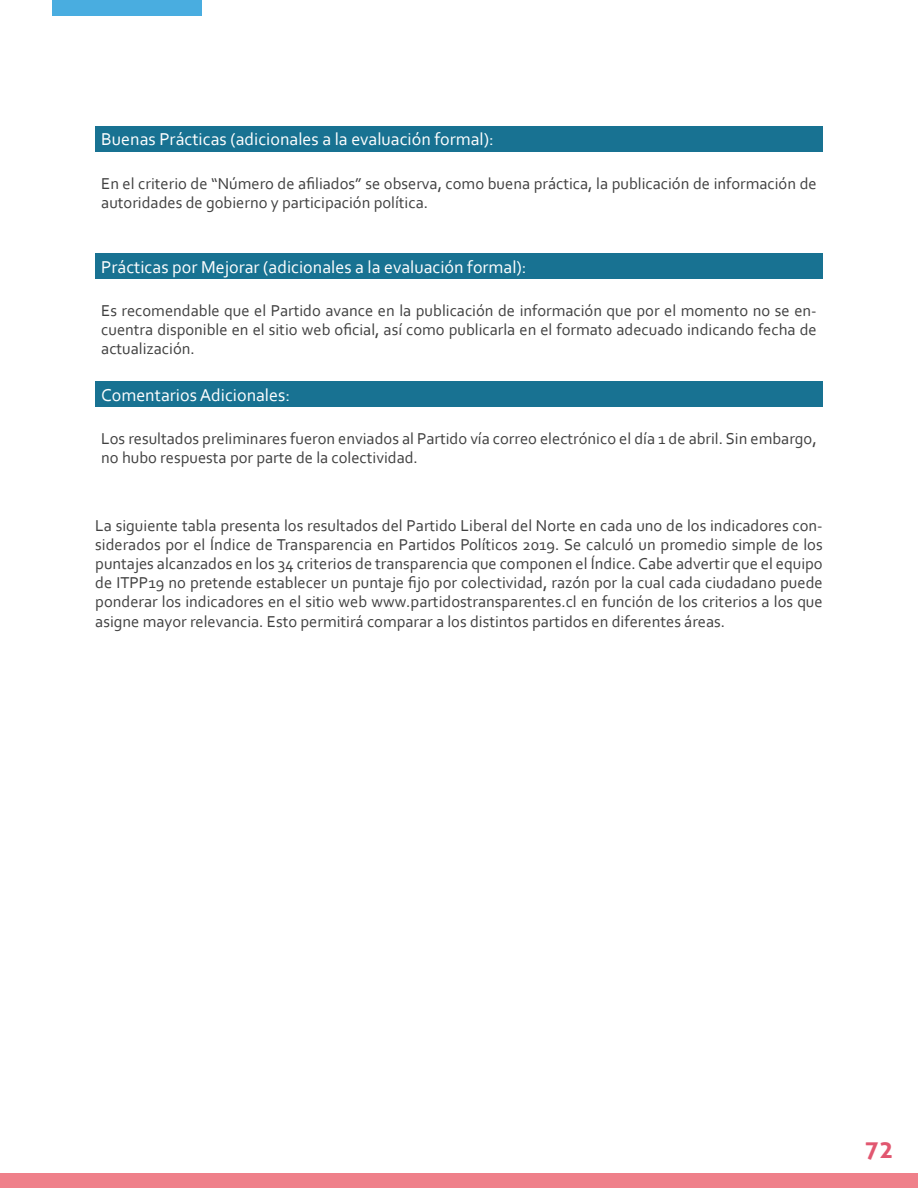
<style>
.page{position:relative;width:918px;height:1188px;background:#fff}
.page>*{position:absolute;margin:0;border:0;box-sizing:border-box;transform-origin:0 0}
.t1{font:700 24px "Aller";color:#e15770}
.t2{font:18px "Corbel";color:#fff}
.t3{font:16.5px/18.9px "Corbel";color:#404040}
</style>
<div class="page">
<div style="left:0;top:1173px;width:918px;height:15px;background:#ef808a"></div>
<div style="left:52px;top:0;width:150px;height:15px;background:#49ade0"></div>
<div style="left:95px;top:126px;width:728px;height:25px;background:#187292"></div>
<div style="left:95px;top:254px;width:728px;height:25px;background:#187292"></div>
<div style="left:95px;top:381px;width:728px;height:26px;background:#187292"></div>
<p class="t2" style="left:101px;top:128px;width:394px">Buenas Prácticas (adicionales a la evaluación formal):</p>
<p class="t3" style="left:101px;top:173px;width:717px">En el criterio de “Número de afiliados” se observa, como buena práctica, la publicación de información de autoridades de gobierno y participación política.</p>
<p class="t2" style="left:101px;top:256px;width:427px">Prácticas por Mejorar (adicionales a la evaluación formal):</p>
<p class="t3" style="left:101px;top:301px;width:717px;text-align:justify">Es recomendable que el Partido avance en la publicación de información que por el momento no se en&shy;cuentra disponible en el sitio web oficial, así como publicarla en el formato adecuado indicando fecha de actualización.</p>
<p class="t2" style="left:101px;top:383px;width:190px">Comentarios Adicionales:</p>
<p class="t3" style="left:101px;top:428px;width:717px">Los resultados preliminares fueron enviados al Partido vía correo electrónico el día 1 de abril. Sin embargo, no hubo respuesta por parte de la colectividad.</p>
<p class="t3" style="left:95px;top:515px;width:729px;text-align:justify">La siguiente tabla presenta los resultados del Partido Liberal del Norte en cada uno de los indicadores con&shy;siderados por el Índice de Transparencia en Partidos Políticos 2019. Se calculó un promedio simple de los puntajes alcanzados en los 34 criterios de transparencia que componen el Índice. Cabe advertir que el equipo de ITPP19 no pretende establecer un puntaje fijo por colectividad, razón por la cual cada ciudadano puede ponderar los indicadores en el sitio web www.partidostransparentes.cl en función de los criterios a los que</p>
<p class="t3" style="left:95px;top:612px;width:631px">asigne mayor relevancia. Esto permitirá comparar a los distintos partidos en diferentes áreas.</p>
<h1 class="t1" style="left:865px;top:1135px;width:30px">72</h1>
</div>
